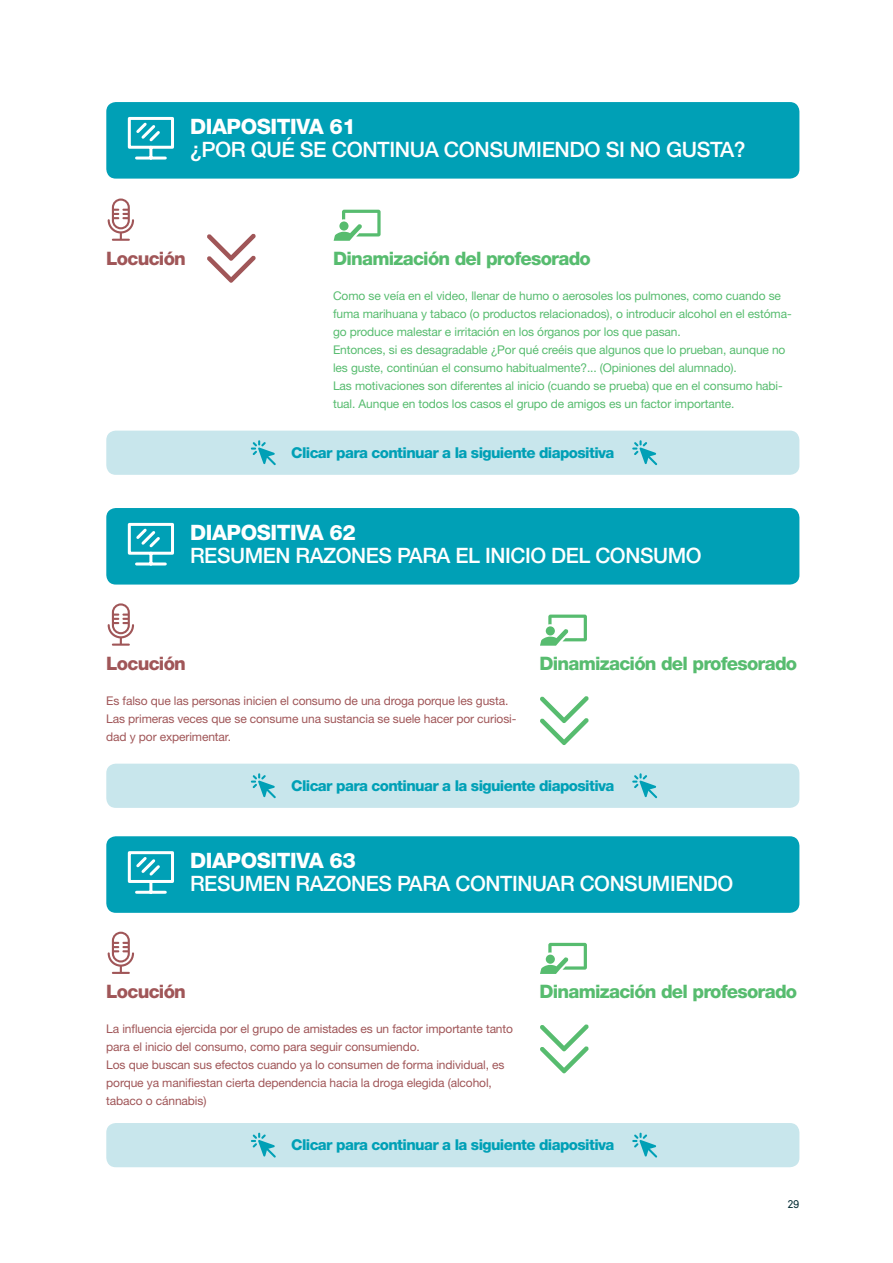
<style>
.page{position:relative;width:893px;height:1263px;background:#fff}
.page>*{position:absolute;margin:0;border:0;box-sizing:border-box;transform-origin:0 0}
.t1{font:500 21.3px "Helvetica Neue LT Std";letter-spacing:-.02em;color:#fff}
.t2{font:800 21.3px "Helvetica Neue LT Std";letter-spacing:-.02em;color:#fff}
.t3{font:800 18.6px "Helvetica Neue LT Std";letter-spacing:-.04em;color:#57bc6f}
.t4{font:800 18.6px "Helvetica Neue LT Std";letter-spacing:-.04em;color:#a05658}
.t5{font:800 15px "Helvetica Neue LT Std";letter-spacing:-.04em;color:#00a0b6}
.t6{font:12px/18px "Helvetica Neue LT Std";letter-spacing:-.01em;color:#57bc6f}
.t7{font:12px/18px "Helvetica Neue LT Std";letter-spacing:-.01em;color:#a05658}
.t8{font:11.1px "Akkurat";color:#002930}
</style>
<div class="page">
<svg style="left:540px;top:615px;width:47px;height:31px"></svg>
<svg style="left:540px;top:943px;width:47px;height:31px"></svg>
<svg style="left:108px;top:603px;width:26px;height:43px"></svg>
<svg style="left:108px;top:932px;width:26px;height:42px"></svg>
<div style="left:106px;top:508px;width:693px;height:76px;background:#00a0b6;border-radius:10px"></div>
<div style="left:106px;top:836px;width:693px;height:77px;background:#00a0b6;border-radius:10px"></div>
<svg style="left:127px;top:522px;width:47px;height:44px"></svg>
<svg style="left:127px;top:851px;width:47px;height:43px"></svg>
<div style="left:106px;top:431px;width:693px;height:44px;background:#c8e6ec;border-radius:10px"></div>
<svg style="left:251px;top:440px;width:25px;height:25px"></svg>
<svg style="left:632px;top:440px;width:25px;height:25px"></svg>
<div style="left:106px;top:764px;width:693px;height:44px;background:#c8e6ec;border-radius:10px"></div>
<svg style="left:251px;top:773px;width:25px;height:25px"></svg>
<svg style="left:632px;top:773px;width:25px;height:25px"></svg>
<div style="left:106px;top:1123px;width:693px;height:44px;background:#c8e6ec;border-radius:10px"></div>
<svg style="left:251px;top:1133px;width:25px;height:24px"></svg>
<svg style="left:632px;top:1133px;width:25px;height:24px"></svg>
<svg style="left:540px;top:696px;width:49px;height:49px"></svg>
<svg style="left:540px;top:1024px;width:49px;height:49px"></svg>
<svg style="left:334px;top:210px;width:47px;height:31px"></svg>
<svg style="left:108px;top:198px;width:26px;height:43px"></svg>
<div style="left:106px;top:102px;width:693px;height:77px;background:#00a0b6;border-radius:10px"></div>
<svg style="left:127px;top:116px;width:47px;height:44px"></svg>
<svg style="left:207px;top:234px;width:49px;height:49px"></svg>
<h1 class="t2" style="left:190px;top:114px;width:167px">DIAPOSITIVA 61</h1>
<h1 class="t1" style="left:190px;top:137px;width:557px">¿POR QUÉ SE CONTINUA CONSUMIENDO SI NO GUSTA?</h1>
<h2 class="t4" style="left:106px;top:247px;width:81px">Locución</h2>
<h2 class="t3" style="left:333px;top:247px;width:259px">Dinamización del profesorado</h2>
<p class="t6" style="left:333px;top:286px;width:460px">Como se veía en el video, llenar de humo o aerosoles los pulmones, como cuando se fuma marihuana y tabaco (o productos relacionados), o introducir alcohol en el estóma&shy;go produce malestar e irritación en los órganos por los que pasan.<br>Entonces, si es desagradable ¿Por qué creéis que algunos que lo prueban, aunque no les guste, continúan el consumo habitualmente?... (Opiniones del alumnado).<br>Las motivaciones son diferentes al inicio (cuando se prueba) que en el consumo habi&shy;tual. Aunque en todos los casos el grupo de amigos es un factor importante.</p>
<p class="t5" style="left:291px;top:444px;width:325px">Clicar para continuar a la siguiente diapositiva</p>
<h1 class="t2" style="left:190px;top:520px;width:167px">DIAPOSITIVA 62</h1>
<h1 class="t1" style="left:190px;top:543px;width:513px">RESUMEN RAZONES PARA EL INICIO DEL CONSUMO</h1>
<h2 class="t4" style="left:106px;top:652px;width:81px">Locución</h2>
<p class="t7" style="left:106px;top:691px;width:412px">Es falso que las personas inicien el consumo de una droga porque les gusta.<br>Las primeras veces que se consume una sustancia se suele hacer por curiosi&shy;dad y por experimentar.</p>
<h2 class="t3" style="left:539px;top:652px;width:259px">Dinamización del profesorado</h2>
<p class="t5" style="left:291px;top:777px;width:325px">Clicar para continuar a la siguiente diapositiva</p>
<h1 class="t2" style="left:190px;top:848px;width:167px">DIAPOSITIVA 63</h1>
<h1 class="t1" style="left:190px;top:871px;width:545px">RESUMEN RAZONES PARA CONTINUAR CONSUMIENDO</h1>
<h2 class="t4" style="left:106px;top:980px;width:81px">Locución</h2>
<p class="t7" style="left:106px;top:1019px;width:408px">La influencia ejercida por el grupo de amistades es un factor importante tanto para el inicio del consumo, como para seguir consumiendo.<br>Los que buscan sus efectos cuando ya lo consumen de forma individual, es porque ya manifiestan cierta dependencia hacia la droga elegida (alcohol, tabaco o cánnabis)</p>
<h2 class="t3" style="left:539px;top:980px;width:259px">Dinamización del profesorado</h2>
<p class="t5" style="left:291px;top:1136px;width:325px">Clicar para continuar a la siguiente diapositiva</p>
<p class="t8" style="left:787px;top:1197px;width:13px">29</p>
</div>
